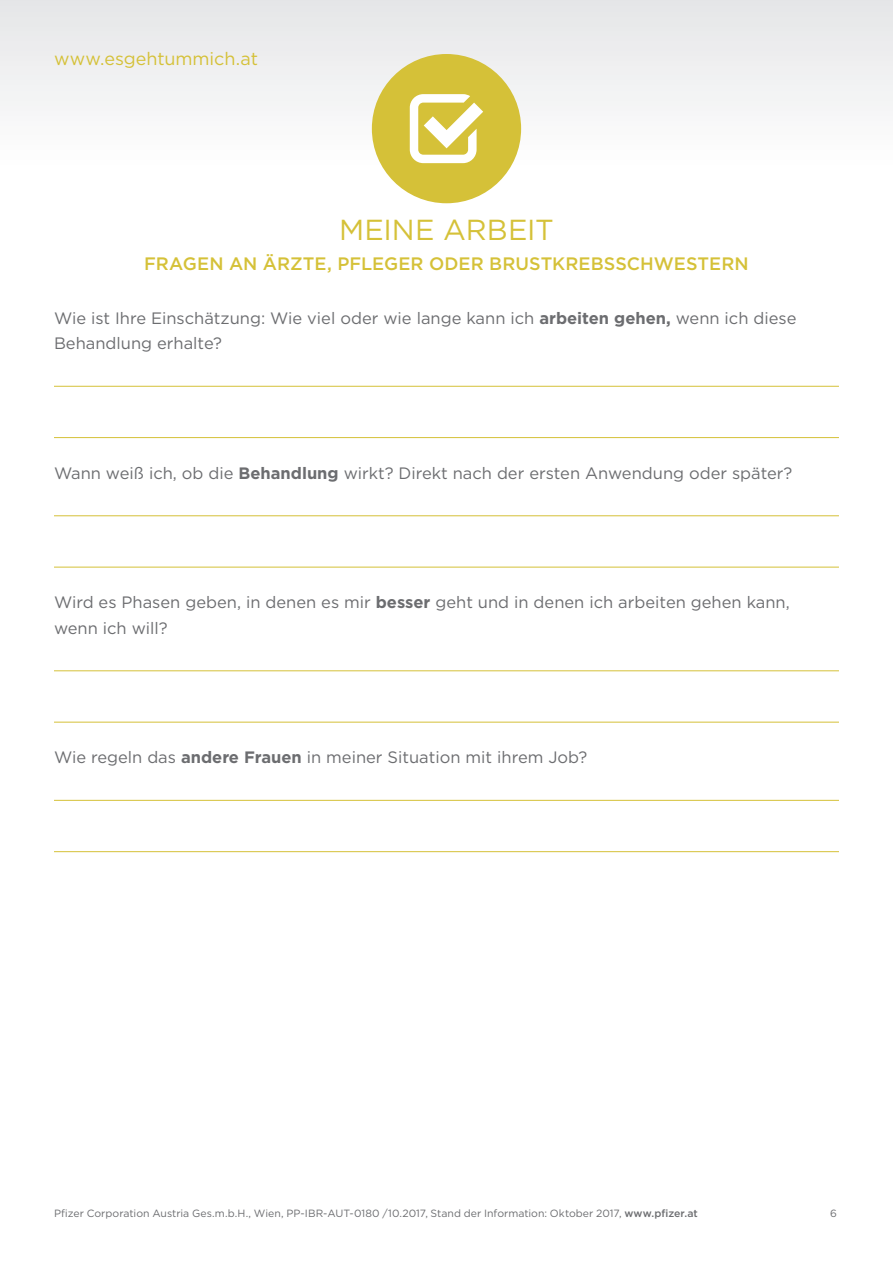
<style>
.page{position:relative;width:893px;height:1263px;background:#fff}
.page>*{position:absolute;margin:0;border:0;box-sizing:border-box;transform-origin:0 0}
.t1{font:28.95px "Gotham";color:#d5c138}
.t2{font:500 18px "Gotham";letter-spacing:.005em;color:#d5c138}
.t3{font:18px "Gotham";letter-spacing:-.005em;color:#d5c138}
.t4{font:16.5px/25.5px "Gotham";color:#6c6d70}
.t5{font:10.5px "Gotham";color:#6c6d70}
.s1{font-weight:700}
.s2{font-weight:500}
</style>
<div class="page">
<div style="left:0;top:0;width:893px;height:106px;background:#ededee"></div>
<svg style="left:171px;top:0;width:551px;height:189px"></svg>
<div style="left:372px;top:54px;width:149px;height:149px;background:#d5c138;border-radius:50%"></div>
<hr style="left:54px;top:386px;width:785px;height:1px;background:#d5c138">
<hr style="left:54px;top:437px;width:785px;height:1px;background:#d5c138">
<hr style="left:54px;top:515px;width:785px;height:1px;background:#d5c138">
<hr style="left:54px;top:567px;width:785px;height:1px;background:#d5c138">
<hr style="left:54px;top:670px;width:785px;height:1px;background:#d5c138">
<hr style="left:54px;top:722px;width:785px;height:1px;background:#d5c138">
<hr style="left:54px;top:800px;width:785px;height:1px;background:#d5c138">
<hr style="left:54px;top:851px;width:785px;height:1px;background:#d5c138">
<svg style="left:410px;top:94px;width:73px;height:69px"></svg>
<p class="t3" style="left:54px;top:47px;width:205px">www.esgehtummich.at</p>
<h1 class="t1" style="left:339px;top:211px;width:216px">MEINE ARBEIT</h1>
<p class="t2" style="left:144px;top:252px;width:606px">FRAGEN AN ÄRZTE, PFLEGER ODER BRUSTKREBSSCHWESTERN</p>
<p class="t4" style="left:54px;top:305px;width:744px">Wie ist Ihre Einschätzung: Wie viel oder wie lange kann ich <span class="s1">arbeiten gehen,</span> wenn ich diese<br>Behandlung erhalte?</p>
<p class="t4" style="left:54px;top:460px;width:740px">Wann weiß ich, ob die <span class="s1">Behandlung</span> wirkt? Direkt nach der ersten Anwendung oder später?</p>
<p class="t4" style="left:54px;top:589px;width:737px">Wird es Phasen geben, in denen es mir <span class="s1">besser</span> geht und in denen ich arbeiten gehen kann, wenn ich will?</p>
<p class="t4" style="left:54px;top:744px;width:535px">Wie regeln das <span class="s1">andere Frauen</span> in meiner Situation mit ihrem Job?</p>
<p class="t5" style="left:54px;top:1206px;width:645px">Pfizer Corporation Austria Ges.m.b.H., Wien, PP-IBR-AUT-0180 /10.2017, Stand der Information: Oktober 2017, <span class="s2">www.pfizer.at</span></p>
<p class="t5" style="left:830px;top:1206px;width:8px">6</p>
</div>
